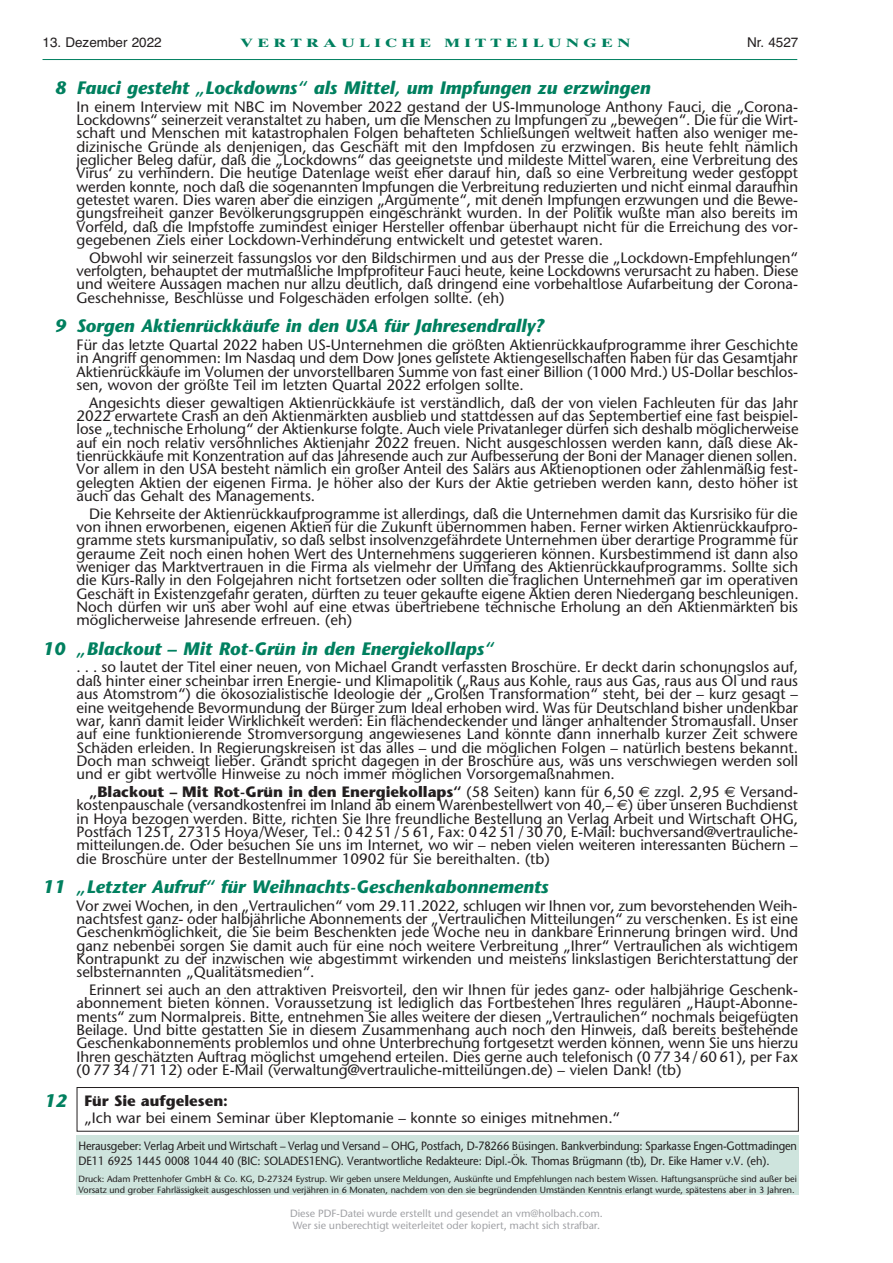
<style>
.page{position:relative;width:893px;height:1263px;background:#fff}
.page>*{position:absolute;margin:0;border:0;box-sizing:border-box;transform-origin:0 0}
.t1{font:italic 700 18px "Stone Sans";color:#00805f}
.t2{font:15px/13.4px "Stone Sans";color:#231f20;text-align:justify}
.t3{font:700 15px "Stone Sans";color:#231f20}
.t4{font:13.5px "Helvetica";color:#231f20}
.t5{font:12px/14.9px "Stone Sans";letter-spacing:-.01em;color:#231f20;scale:.92 1}
.t6{font:700 12px "Times Ten";letter-spacing:.26em;color:#00805f;scale:1.38 1}
.t7{font:500 10.5px/12.6px "Stone Sans ITC";color:#a0a1a5}
.t8{font:9px/10.6px "Stone Sans";letter-spacing:-.005em;color:#231f20}
.s1{font-weight:700}
.s2{font-family:"Euro Sans"}
</style>
<div class="page">
<div style="left:77px;top:1135px;width:722px;height:60px;background:#cee4dd"></div>
<hr style="left:43px;top:59px;width:754px;height:1px;background:#00805f">
<div style="left:77px;top:1087px;width:722px;height:45px;border:1px solid #231f20"></div>
<p class="t4" style="left:43px;top:32px;width:121px">13. Dezember 2022</p>
<p class="t6" style="left:240px;top:35px;width:284px">VERTRAULICHE MITTEILUNGEN</p>
<p class="t4" style="left:747px;top:32px;width:53px">Nr. 4527</p>
<p class="t1" style="left:55px;top:76px;width:597px">8 Fauci gesteht „Lockdowns“ als Mittel, um Impfungen zu erzwingen</p>
<p class="t2" style="left:77px;top:100px;width:723px">In einem Interview mit NBC im November 2022 gestand der US-Immunologe Anthony Fauci, die „Corona-Lockdowns“ seinerzeit veranstaltet zu haben, um die Menschen zu Impfungen zu „bewegen“. Die für die Wirt&shy;schaft und Menschen mit katastrophalen Folgen behafteten Schließungen weltweit hatten also weniger me&shy;dizinische Gründe als denjenigen, das Geschäft mit den Impfdosen zu erzwingen. Bis heute fehlt nämlich jeglicher Beleg dafür, daß die „Lockdowns“ das geeignetste und mildeste Mittel waren, eine Verbreitung des Virus‘ zu verhindern. Die heutige Datenlage weist eher darauf hin, daß so eine Verbreitung weder gestoppt werden konnte, noch daß die sogenannten Impfungen die Verbreitung reduzierten und nicht einmal daraufhin getestet waren. Dies waren aber die einzigen „Argumente“, mit denen Impfungen erzwungen und die Bewe&shy;gungsfreiheit ganzer Bevölkerungsgruppen eingeschränkt wurden. In der Politik wußte man also bereits im Vorfeld, daß die Impfstoffe zumindest einiger Hersteller offenbar überhaupt nicht für die Erreichung des vor&shy;gegebenen Ziels einer Lockdown-Verhinderung entwickelt und getestet waren.</p>
<p class="t2" style="left:77px;top:251px;width:723px;text-indent:13px">Obwohl wir seinerzeit fassungslos vor den Bildschirmen und aus der Presse die „Lockdown-Empfehlungen“ verfolgten, behauptet der mutmaßliche Impfprofiteur Fauci heute, keine Lockdowns verursacht zu haben. Diese und weitere Aussagen machen nur allzu deutlich, daß dringend eine vorbehaltlose Aufarbeitung der Corona-Geschehnisse, Beschlüsse und Folgeschäden erfolgen sollte. (eh)</p>
<p class="t1" style="left:55px;top:315px;width:490px">9 Sorgen Aktienrückkäufe in den USA für Jahresendrally?</p>
<p class="t2" style="left:77px;top:338px;width:723px">Für das letzte Quartal 2022 haben US-Unternehmen die größten Aktienrückkaufprogramme ihrer Geschichte in Angriff genommen: Im Nasdaq und dem Dow Jones gelistete Aktiengesellschaften haben für das Gesamtjahr Aktienrückkäufe im Volumen der unvorstellbaren Summe von fast einer Billion (1000 Mrd.) US-Dollar beschlos&shy;sen, wovon der größte Teil im letzten Quartal 2022 erfolgen sollte.</p>
<p class="t2" style="left:77px;top:395px;width:724px;text-indent:13px">Angesichts dieser gewaltigen Aktienrückkäufe ist verständlich, daß der von vielen Fachleuten für das Jahr 2022 erwartete Crash an den Aktienmärkten ausblieb und stattdessen auf das Septembertief eine fast beispiel&shy;lose „technische Erholung“ der Aktienkurse folgte. Auch viele Privatanleger dürfen sich deshalb möglicherweise auf ein noch relativ versöhnliches Aktienjahr 2022 freuen. Nicht ausgeschlossen werden kann, daß diese Ak&shy;tienrückkäufe mit Konzentration auf das Jahresende auch zur Aufbesserung der Boni der Manager dienen sollen.<br>Vor allem in den USA besteht nämlich ein großer Anteil des Salärs aus Aktienoptionen oder zahlenmäßig fest&shy;gelegten Aktien der eigenen Firma. Je höher also der Kurs der Aktie getrieben werden kann, desto höher ist auch das Gehalt des Managements.</p>
<p class="t2" style="left:77px;top:506px;width:724px;text-indent:13px">Die Kehrseite der Aktienrückkaufprogramme ist allerdings, daß die Unternehmen damit das Kursrisiko für die von ihnen erworbenen, eigenen Aktien für die Zukunft übernommen haben. Ferner wirken Aktienrückkaufpro&shy;gramme stets kursmanipulativ, so daß selbst insolvenzgefährdete Unternehmen über derartige Programme für geraume Zeit noch einen hohen Wert des Unternehmens suggerieren können. Kursbestimmend ist dann also weniger das Marktvertrauen in die Firma als vielmehr der Umfang des Aktienrückkaufprogramms. Sollte sich die Kurs-Rally in den Folgejahren nicht fortsetzen oder sollten die fraglichen Unternehmen gar im operativen Geschäft in Existenzgefahr geraten, dürften zu teuer gekaufte eigene Aktien deren Niedergang beschleunigen.<br>Noch dürfen wir uns aber wohl auf eine etwas übertriebene technische Erholung an den Aktienmärkten bis möglicherweise Jahresende erfreuen. (eh)</p>
<p class="t1" style="left:43px;top:637px;width:453px">10 „Blackout – Mit Rot-Grün in den Energiekollaps“</p>
<p class="t2" style="left:77px;top:660px;width:723px">. . . so lautet der Titel einer neuen, von Michael Grandt verfassten Broschüre. Er deckt darin schonungslos auf, daß hinter einer scheinbar irren Energie- und Klimapolitik („Raus aus Kohle, raus aus Gas, raus aus Öl und raus aus Atomstrom“) die ökosozialistische Ideologie der „Großen Transformation“ steht, bei der – kurz gesagt – eine weitgehende Bevormundung der Bürger zum Ideal erhoben wird. Was für Deutschland bisher undenkbar war, kann damit leider Wirklichkeit werden: Ein flächendeckender und länger anhaltender Stromausfall. Unser auf eine funktionierende Stromversorgung angewiesenes Land könnte dann innerhalb kurzer Zeit schwere Schäden erleiden. In Regierungskreisen ist das alles – und die möglichen Folgen – natürlich bestens bekannt.<br>Doch man schweigt lieber. Grandt spricht dagegen in der Broschüre aus, was uns verschwiegen werden soll und er gibt wertvolle Hinweise zu noch immer möglichen Vorsorgemaßnahmen.</p>
<p class="t2" style="left:77px;top:785px;width:723px;text-indent:13px"><span class="s1">„Blackout – Mit Rot-Grün in den Energiekollaps“</span> (58 Seiten) kann für 6,50 <span class="s2">€</span> zzgl. 2,95 <span class="s2">€</span> Versand&shy;kostenpauschale (versandkostenfrei im Inland ab einem Warenbestellwert von 40,– <span class="s2">€</span>) über unseren Buchdienst in Hoya bezogen werden. Bitte, richten Sie Ihre freundliche Bestellung an Verlag Arbeit und Wirtschaft OHG, Postfach 1251, 27315 Hoya/Weser, Tel.: 0 42 51/5 61, Fax: 0 42 51/30 70, E-Mail: buchversand@vertrauliche&shy;mitteilungen.de. Oder besuchen Sie uns im Internet, wo wir – neben vielen weiteren interessanten Büchern – die Broschüre unter der Bestellnummer 10902 für Sie bereithalten. (tb)</p>
<p class="t1" style="left:43px;top:875px;width:507px">11 „Letzter Aufruf“ für Weihnachts-Geschenkabonnements</p>
<p class="t2" style="left:77px;top:899px;width:723px">Vor zwei Wochen, in den „Vertraulichen“ vom 29.11.2022, schlugen wir Ihnen vor, zum bevorstehenden Weih&shy;nachtsfest ganz- oder halbjährliche Abonnements der „Vertraulichen Mitteilungen“ zu verschenken. Es ist eine Geschenkmöglichkeit, die Sie beim Beschenkten jede Woche neu in dankbare Erinnerung bringen wird. Und ganz nebenbei sorgen Sie damit auch für eine noch weitere Verbreitung „Ihrer“ Vertraulichen als wichtigem Kontrapunkt zu der inzwischen wie abgestimmt wirkenden und meistens linkslastigen Berichterstattung der selbsternannten „Qualitätsmedien“.</p>
<p class="t2" style="left:77px;top:983px;width:724px;text-indent:13px">Erinnert sei auch an den attraktiven Preisvorteil, den wir Ihnen für jedes ganz- oder halbjährige Geschenk&shy;abonnement bieten können. Voraussetzung ist lediglich das Fortbestehen Ihres regulären „Haupt-Abonne&shy;ments“ zum Normalpreis. Bitte, entnehmen Sie alles weitere der diesen „Vertraulichen“ nochmals beigefügten Beilage. Und bitte gestatten Sie in diesem Zusammenhang auch noch den Hinweis, daß bereits bestehende Geschenkabonnements problemlos und ohne Unterbrechung fortgesetzt werden können, wenn Sie uns hierzu Ihren geschätzten Auftrag möglichst umgehend erteilen. Dies gerne auch telefonisch (0 77 34/60 61), per Fax (0 77 34 /71 12) oder E-Mail (verwaltung@vertrauliche-mitteilungen.de) – vielen Dank! (tb)</p>
<p class="t3" style="left:84px;top:1091px;width:145px">Für Sie aufgelesen:</p>
<p class="t2" style="left:84px;top:1110px;width:537px">„Ich war bei einem Seminar über Kleptomanie – konnte so einiges mitnehmen.“</p>
<p class="t1" style="left:44px;top:1089px;width:24px">12</p>
<p class="t5" style="left:78px;top:1138px;width:783px">Herausgeber: Verlag Arbeit und Wirtschaft – Verlag und Versand – OHG, Postfach, D-78266 Büsingen. Bankverbindung: Sparkasse Engen-Gottmadingen<br>DE11 6925 1445 0008 1044 40 (BIC: SOLADES1ENG). Verantwortliche Redakteure: Dipl.-Ök. Thomas Brügmann (tb), Dr. Eike Hamer v.V. (eh).</p>
<p class="t8" style="left:78px;top:1173px;width:720px">Druck: Adam Prettenhofer GmbH &amp; Co. KG, D-27324 Eystrup. Wir geben unsere Meldungen, Auskünfte und Empfehlungen nach bestem Wissen. Haftungsansprüche sind außer bei<br>Vorsatz und grober Fahrlässigkeit ausgeschlossen und verjähren in 6 Monaten, nachdem von den sie begründenden Umständen Kenntnis erlangt wurde, spätestens aber in 3 Jahren.</p>
<p class="t7" style="left:290px;top:1207px;width:314px">Diese PDF-Datei wurde erstellt und gesendet an vm@holbach.com.<br>Wer sie unberechtigt weiterleitet oder kopiert, macht sich strafbar.</p>
</div>
